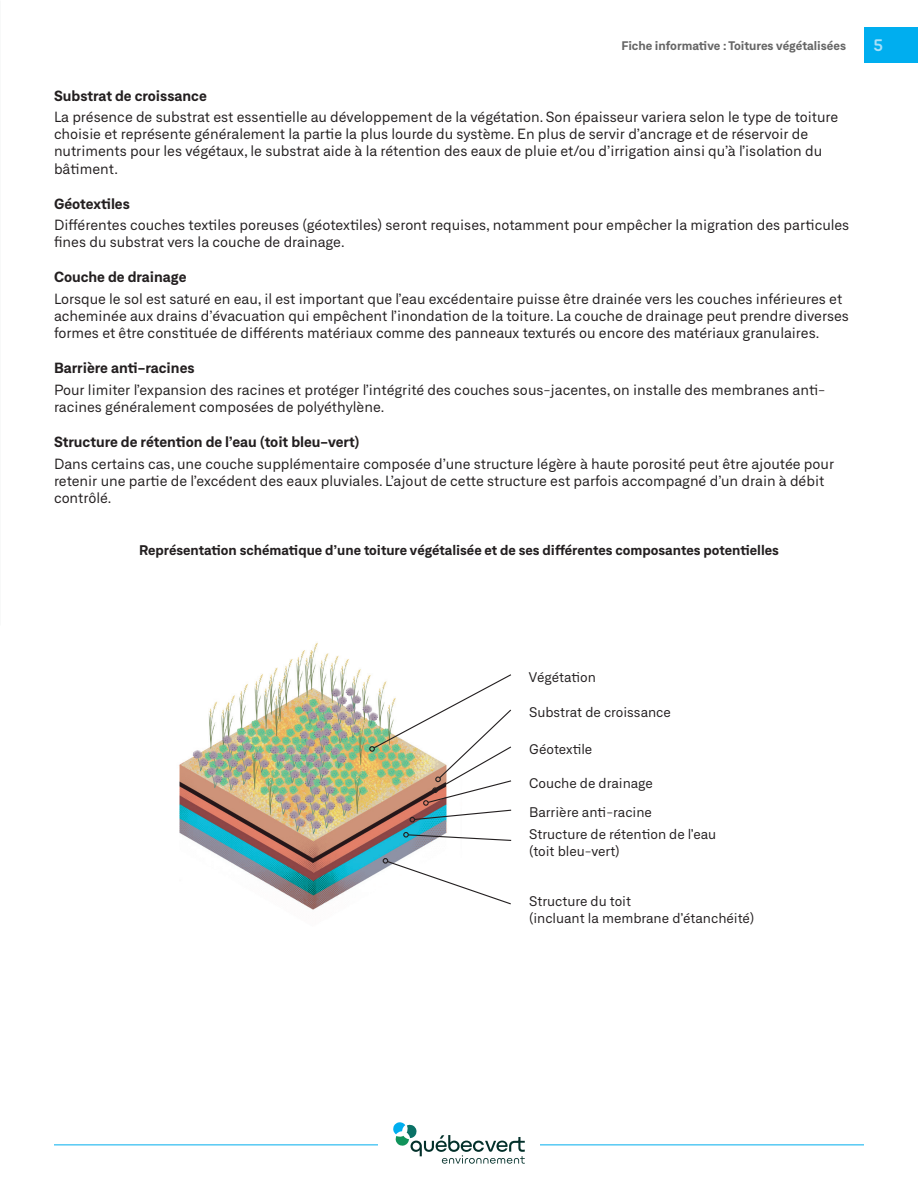
<style>
.page{position:relative;width:918px;height:1188px;background:#fff}
.page>*{position:absolute;margin:0;border:0;box-sizing:border-box;transform-origin:0 0}
.t1{font:700 15px "Ulm Grotesk";color:#aae0f9}
.Courant{font:14.25px/17.1px "Neufile Grotesk";color:#231f20}
.Courant_Bold{font:700 14.25px "Neufile Grotesk";color:#231f20}
.t2{font:13.5px/16.2px "Neufile Grotesk";color:#231f20}
.Graphique_Titre{font:700 13.5px "Neufile Grotesk";color:#231f20}
.t3{font:700 12px "Neufile Grotesk";color:#666}
</style>
<div class="page">
<img style="left:179px;top:642px;width:268px;height:268px">
<svg style="left:369px;top:673px;width:143px;height:150px"></svg>
<svg style="left:403px;top:832px;width:109px;height:10px"></svg>
<svg style="left:383px;top:858px;width:128px;height:47px"></svg>
<hr style="left:54px;top:1144px;width:324px;height:1px;background:#00aeef">
<hr style="left:540px;top:1144px;width:324px;height:1px;background:#00aeef">
<svg style="left:393px;top:1122px;width:132px;height:42px"></svg>
<div style="left:864px;top:27px;width:54px;height:36px;background:#00aeef"></div>
<p class="t3" style="left:621px;top:38px;width:226px">Fiche informative : Toitures végétalisées</p>
<p class="t1" style="left:873px;top:36px;width:12px">5</p>
<p class="Courant_Bold" style="left:54px;top:86px;width:154px">Substrat de croissance</p>
<p class="Courant" style="left:54px;top:108px;width:786px">La présence de substrat est essentielle au développement de la végétation. Son épaisseur variera selon le type de toiture choisie et représente généralement la partie la plus lourde du système. En plus de servir d’ancrage et de réservoir de nutriments pour les végétaux, le substrat aide à la rétention des eaux de pluie et/ou d’irrigation ainsi qu’à l’isolation du bâtiment.</p>
<p class="Courant_Bold" style="left:54px;top:194px;width:77px">Géotextiles</p>
<p class="Courant" style="left:54px;top:216px;width:797px">Différentes couches textiles poreuses (géotextiles) seront requises, notamment pour empêcher la migration des particules fines du substrat vers la couche de drainage.</p>
<p class="Courant_Bold" style="left:54px;top:268px;width:134px">Couche de drainage</p>
<p class="Courant" style="left:54px;top:290px;width:797px">Lorsque le sol est saturé en eau, il est important que l’eau excédentaire puisse être drainée vers les couches inférieures et acheminée aux drains d’évacuation qui empêchent l’inondation de la toiture. La couche de drainage peut prendre diverses formes et être constituée de différents matériaux comme des panneaux texturés ou encore des matériaux granulaires.</p>
<p class="Courant_Bold" style="left:54px;top:359px;width:142px">Barrière anti-racines</p>
<p class="Courant" style="left:54px;top:381px;width:773px">Pour limiter l’expansion des racines et protéger l’intégrité des couches sous-jacentes, on installe des membranes anti&shy;racines généralement composées de polyéthylène.</p>
<p class="Courant_Bold" style="left:54px;top:433px;width:307px">Structure de rétention de l’eau (toit bleu-vert)</p>
<p class="Courant" style="left:54px;top:455px;width:782px">Dans certains cas, une couche supplémentaire composée d’une structure légère à haute porosité peut être ajoutée pour retenir une partie de l’excédent des eaux pluviales. L’ajout de cette structure est parfois accompagné d’un drain à débit contrôlé.</p>
<p class="Graphique_Titre" style="left:139px;top:541px;width:641px">Représentation schématique d’une toiture végétalisée et de ses différentes composantes potentielles</p>
<p class="t2" style="left:529px;top:668px;width:69px">Végétation</p>
<p class="t2" style="left:529px;top:704px;width:143px">Substrat de croissance</p>
<p class="t2" style="left:529px;top:741px;width:65px">Géotextile</p>
<p class="t2" style="left:529px;top:768px;width:125px;line-height:29.2px">Couche de drainage<br>Barrière anti‑racine</p>
<p class="t2" style="left:529px;top:826px;width:189px">Structure de rétention de l’eau (toit bleu‑vert)</p>
<p class="t2" style="left:529px;top:893px;width:227px">Structure du toit<br>(incluant la membrane d’étanchéité)</p>
</div>
